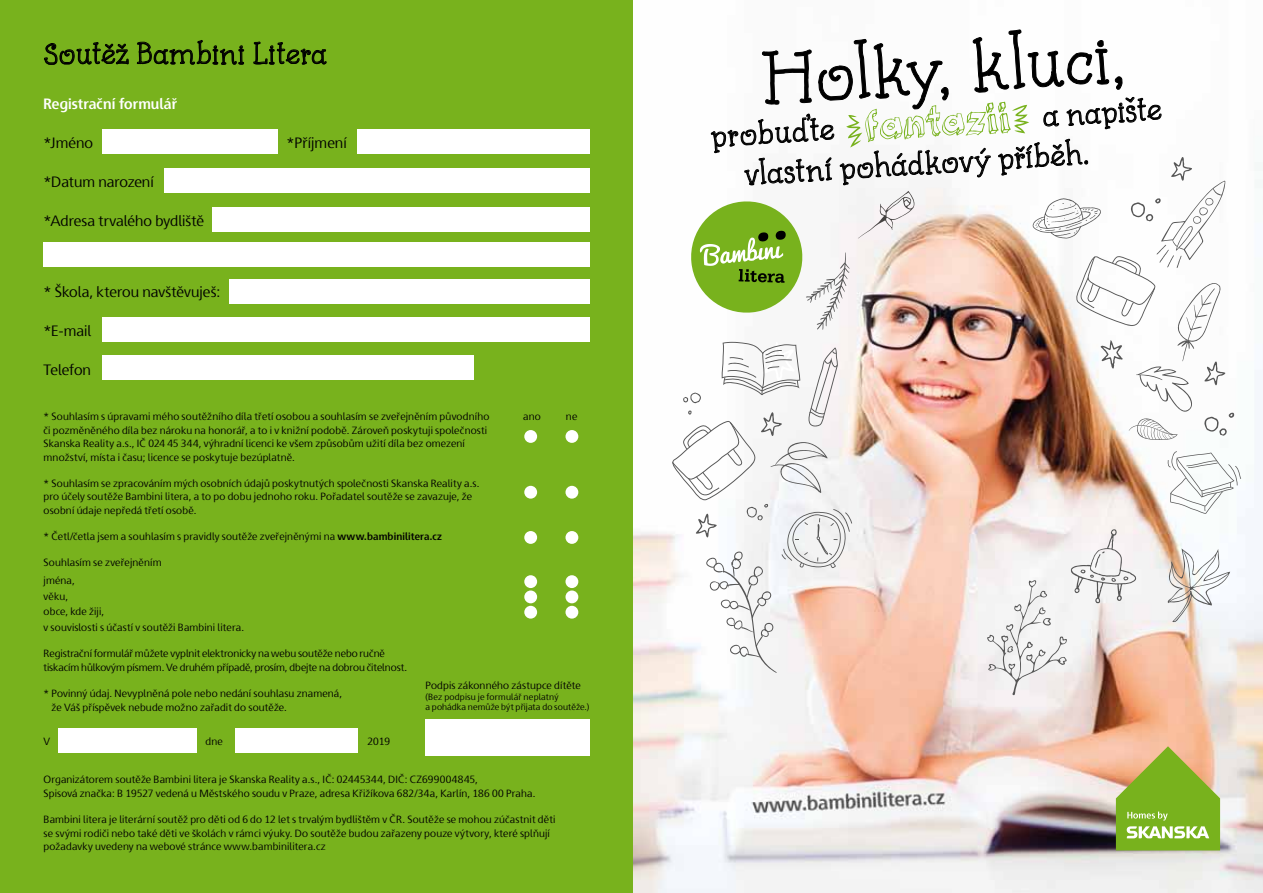
<style>
.page{position:relative;width:1263px;height:893px;background:#fff}
.page>*{position:absolute;margin:0;border:0;box-sizing:border-box;transform-origin:0 0}
.t1{font:71.4px "Kids";color:#000}
.t2{font:31.35px/38.2px "Kids";color:#000}
.t3{font:30px "Kids";letter-spacing:.015em;color:#000}
.t4{font:15px "Skanska Sans Pro";color:#000}
.t5{font:700 15px "Skanska Sans Pro";color:#fff}
.t6{font:10.5px/13.5px "Skanska Sans Pro";letter-spacing:.015em;color:#000}
.t7{font:10.5px/13.5px "Skanska Sans Pro";letter-spacing:-.005em;color:#000}
.t8{font:9px/10.5px "Skanska Sans Pro";letter-spacing:.015em;color:#000}
.s1{font-weight:700}
</style>
<div class="page">
<div style="left:0;top:0;width:634px;height:893px;background:#78b21d"></div>
<svg style="left:137px;top:40px;width:108px;height:25px"></svg>
<svg style="left:253px;top:41px;width:74px;height:24px"></svg>
<svg style="left:44px;top:42px;width:85px;height:23px"></svg>
<div style="left:102px;top:129px;width:175px;height:25px;background:#fff"></div>
<div style="left:102px;top:317px;width:488px;height:25px;background:#fff"></div>
<div style="left:102px;top:355px;width:372px;height:25px;background:#fff"></div>
<div style="left:165px;top:168px;width:425px;height:25px;background:#fff"></div>
<div style="left:213px;top:207px;width:377px;height:25px;background:#fff"></div>
<div style="left:44px;top:242px;width:546px;height:25px;background:#fff"></div>
<div style="left:230px;top:279px;width:360px;height:24px;background:#fff"></div>
<div style="left:357px;top:129px;width:233px;height:25px;background:#fff"></div>
<div style="left:524px;top:486px;width:13px;height:13px;background:#fff;border-radius:50%"></div>
<div style="left:524px;top:531px;width:13px;height:13px;background:#fff;border-radius:50%"></div>
<div style="left:524px;top:575px;width:13px;height:13px;background:#fff;border-radius:50%"></div>
<div style="left:565px;top:575px;width:13px;height:13px;background:#fff;border-radius:50%"></div>
<div style="left:524px;top:590px;width:13px;height:13px;background:#fff;border-radius:50%"></div>
<div style="left:565px;top:590px;width:13px;height:13px;background:#fff;border-radius:50%"></div>
<div style="left:524px;top:606px;width:13px;height:13px;background:#fff;border-radius:50%"></div>
<div style="left:565px;top:606px;width:13px;height:13px;background:#fff;border-radius:50%"></div>
<div style="left:524px;top:430px;width:13px;height:13px;background:#fff;border-radius:50%"></div>
<div style="left:565px;top:486px;width:13px;height:13px;background:#fff;border-radius:50%"></div>
<div style="left:565px;top:531px;width:13px;height:13px;background:#fff;border-radius:50%"></div>
<div style="left:565px;top:430px;width:13px;height:13px;background:#fff;border-radius:50%"></div>
<div style="left:58px;top:729px;width:139px;height:24px;background:#fff"></div>
<div style="left:235px;top:729px;width:122px;height:24px;background:#fff"></div>
<div style="left:425px;top:719px;width:165px;height:36px;background:#fff"></div>
<img style="left:634px;top:162px;width:629px;height:731px">
<svg style="left:1116px;top:746px;width:104px;height:104px;background:#9fb94b"></svg>
<svg style="left:672px;top:29px;width:569px;height:666px"></svg>
<h3 class="t3" style="left:44px;top:36px;width:285px">Soutez Bambini Litera</h3>
<h3 class="t5" style="left:44px;top:95px;width:135px">Registrační formulář</h3>
<h3 class="t4" style="left:44px;top:134px;width:51px">*Jméno</h3>
<h3 class="t4" style="left:287px;top:134px;width:62px">*Příjmení</h3>
<h3 class="t4" style="left:44px;top:173px;width:112px">*Datum narození</h3>
<h3 class="t4" style="left:44px;top:212px;width:162px">*Adresa trvalého bydliště</h3>
<h3 class="t3" style="left:102px;top:36px;width:29px">ˇˇ</h3>
<h3 class="t4" style="left:44px;top:283px;width:178px">* Škola, kterou navštěvuješ:</h3>
<h3 class="t4" style="left:44px;top:322px;width:49px">*E-mail</h3>
<h3 class="t4" style="left:44px;top:361px;width:49px">Telefon</h3>
<p class="t6" style="left:44px;top:410px;width:447px">* Souhlasím s úpravami mého soutěžního díla třetí osobou a souhlasím se zveřejněním původního či pozměněného díla bez nároku na honorář, a to i v knižní podobě. Zároveň poskytuji společnosti Skanska Reality a.s., IČ 024 45 344, výhradní licenci ke všem způsobům užití díla bez omezení množství, místa i času; licence se poskytuje bezúplatně.</p>
<p class="t6" style="left:44px;top:476px;width:437px">* Souhlasím se zpracováním mých osobních údajů poskytnutých společnosti Skanska Reality a.s. pro účely soutěže Bambini litera, a to po dobu jednoho roku. Pořadatel soutěže se zavazuje, že osobní údaje nepředá třetí osobě.</p>
<p class="t6" style="left:44px;top:530px;width:400px">* Četl/četla jsem a souhlasím s pravidly soutěže zveřejněnými na <span class="s1">www.bambinilitera.cz</span></p>
<p class="t6" style="left:44px;top:554px;width:119px;line-height:17.7px">Souhlasím se zveřejněním jména,</p>
<p class="t6" style="left:44px;top:588px;width:202px;line-height:15.6px">věku,<br>obce, kde žiji,<br>v souvislosti s účastí v soutěži Bambini litera.</p>
<p class="t7" style="left:44px;top:647px;width:365px">Registrační formulář můžete vyplnit elektronicky na webu soutěže nebo ručně tiskacím hůlkovým písmem. Ve druhém případě, prosím, dbejte na dobrou čitelnost.</p>
<p class="t6" style="left:52px;top:687px;width:292px;text-indent:-8px">* Povinný údaj. Nevyplněná pole nebo nedání souhlasu znamená, že Váš příspěvek nebude možno zařadit do soutěže.</p>
<p class="t6" style="left:44px;top:735px;width:8px">V</p>
<p class="t6" style="left:206px;top:735px;width:19px">dne</p>
<p class="t6" style="left:368px;top:735px;width:24px">2019</p>
<p class="t6" style="left:44px;top:773px;width:493px">Organizátorem soutěže Bambini litera je Skanska Reality a.s., IČ: 02445344, DIČ: CZ699004845,<br>Spisová značka: B 19527 vedená u Městského soudu v Praze, adresa Křižíkova 682/34a, Karlín, 186 00 Praha.</p>
<p class="t6" style="left:44px;top:813px;width:513px">Bambini litera je literární soutěž pro děti od 6 do 12 let s trvalým bydlištěm v ČR. Soutěže se mohou zúčastnit děti se svými rodiči nebo také děti ve školách v rámci výuky. Do soutěže budou zařazeny pouze výtvory, které splňují požadavky uvedeny na webové stránce www.bambinilitera.cz</p>
<p class="t6" style="left:523px;top:410px;width:19px">ano</p>
<p class="t6" style="left:566px;top:410px;width:13px">ne</p>
<p class="t6" style="left:425px;top:679px;width:157px">Podpis zákonného zástupce dítěte</p>
<p class="t8" style="left:425px;top:691px;width:165px">(Bez podpisu je formulář neplatný<br>a pohádka nemůže být přijata do soutěže.)</p>
<h1 class="t1" style="left:759px;top:37px;width:369px;rotate:-3deg">Holky, kluci,</h1>
<h2 class="t2" style="left:710px;top:117px;width:125px;rotate:-4deg">probud te</h2>
<h2 class="t2" style="left:741px;top:118px;width:422px;text-indent:301px;rotate:-4deg">a napiste vlastní pohádkový príbeh.</h2>
</div>
